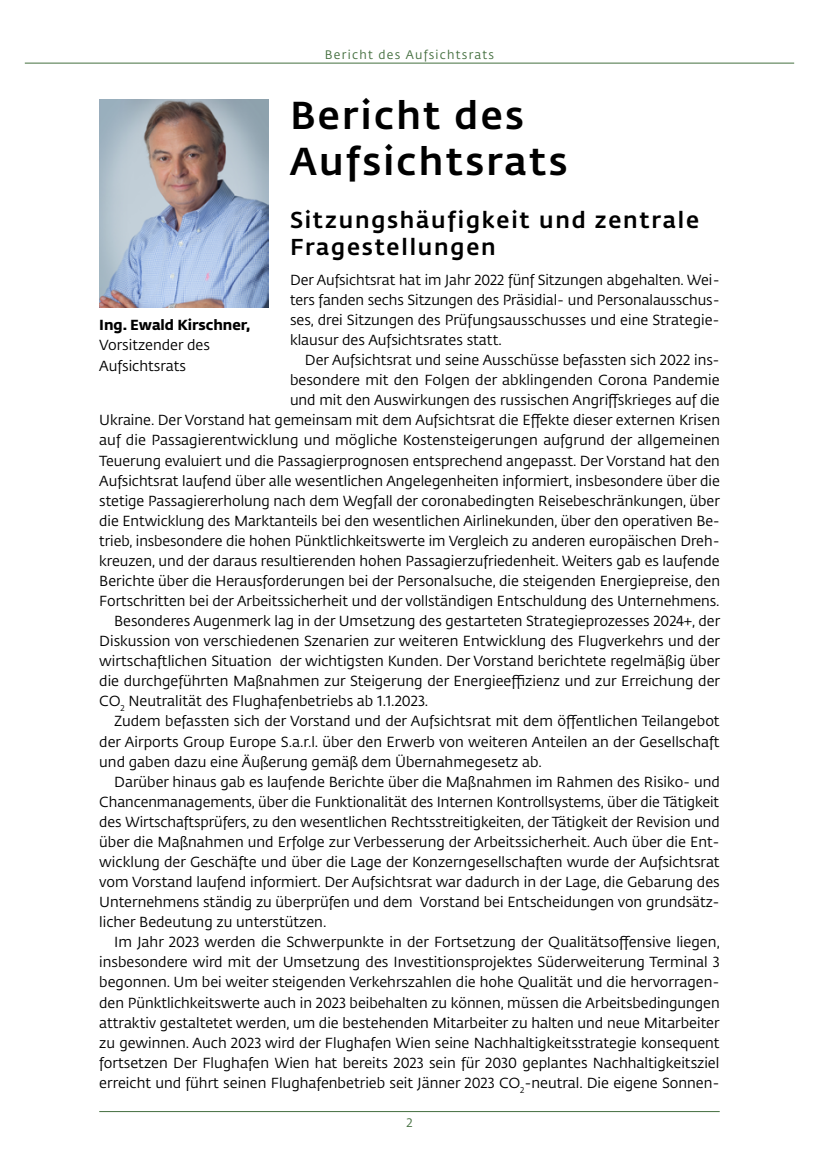
<style>
.page{position:relative;width:819px;height:1166px;background:#fff}
.page>*{position:absolute;margin:0;border:0;box-sizing:border-box;transform-origin:0 0}
.t1{font:500 38.5px/46.2px "Fedra Sans VIE";letter-spacing:.06em;color:#000}
.t2{font:500 22.75px/27.3px "Fedra Sans VIE";letter-spacing:.08em;color:#000}
.t3{font:14.35px/20.1px "Fedra Sans VIE";color:#000;text-align:justify}
.t4{font:700 14.35px "Fedra Sans VIE";color:#000}
.t5{font:12.25px "Fedra Sans VIE";letter-spacing:.1em;color:#446f3f}
</style>
<div class="page">
<hr style="left:25px;top:63px;width:769px;height:1px;background:#446f3f">
<hr style="left:99px;top:1111px;width:620px;height:1px;background:#446f3f">
<img style="left:99px;top:99px;width:170px;height:209px">
<p class="t5" style="left:325px;top:46px;width:171px">Bericht des Aufsichtsrats</p>
<h1 class="t1" style="left:290px;top:90px;width:279px">Bericht des<br>Aufsichtsrats</h1>
<h2 class="t2" style="left:290px;top:204px;width:410px">Sitzungshäufigkeit und zentrale<br>Fragestellungen</h2>
<p class="t3" style="left:290px;top:269px;width:431px">Der Aufsichtsrat hat im Jahr 2022 fünf Sitzungen abgehalten. Wei&shy;ters fanden sechs Sitzungen des Präsidial- und Personalausschus&shy;ses, drei Sitzungen des Prüfungsausschusses und eine Strategie&shy;klausur des Aufsichtsrates statt.</p>
<p class="t3" style="left:305px;top:349px;width:416px">Der Aufsichtsrat und seine Ausschüsse befassten sich 2022 ins-</p>
<p class="t3" style="left:290px;top:369px;width:431px">besondere mit den Folgen der abklingenden Corona Pandemie</p>
<p class="t3" style="left:290px;top:389px;width:431px">und mit den Auswirkungen des russischen Angriffskrieges auf die</p>
<p class="t3" style="left:99px;top:410px;width:622px">Ukraine. Der Vorstand hat gemeinsam mit dem Aufsichtsrat die Effekte dieser externen Krisen</p>
<p class="t3" style="left:99px;top:430px;width:622px">auf die Passagierentwicklung und mögliche Kostensteigerungen aufgrund der allgemeinen</p>
<p class="t3" style="left:99px;top:450px;width:622px">Teuerung evaluiert und die Passagierprognosen entsprechend angepasst. Der Vorstand hat den</p>
<p class="t3" style="left:99px;top:470px;width:622px">Aufsichtsrat laufend über alle wesentlichen Angelegenheiten informiert, insbesondere über die</p>
<p class="t3" style="left:99px;top:490px;width:622px">stetige Passagiererholung nach dem Wegfall der coronabedingten Reisebeschränkungen, über</p>
<p class="t3" style="left:99px;top:510px;width:622px">die Entwicklung des Marktanteils bei den wesentlichen Airlinekunden, über den operativen Be-</p>
<p class="t3" style="left:99px;top:530px;width:622px">trieb, insbesondere die hohen Pünktlichkeitswerte im Vergleich zu anderen europäischen Dreh-</p>
<p class="t3" style="left:99px;top:550px;width:622px">kreuzen, und der daraus resultierenden hohen Passagierzufriedenheit. Weiters gab es laufende</p>
<p class="t3" style="left:99px;top:570px;width:622px">Berichte über die Herausforderungen bei der Personalsuche, die steigenden Energiepreise, den</p>
<p class="t3" style="left:99px;top:590px;width:622px">Fortschritten bei der Arbeitssicherheit und der vollständigen Entschuldung des Unternehmens.</p>
<p class="t3" style="left:114px;top:610px;width:607px">Besonderes Augenmerk lag in der Umsetzung des gestarteten Strategieprozesses 2024+, der</p>
<p class="t3" style="left:99px;top:630px;width:622px">Diskussion von verschiedenen Szenarien zur weiteren Entwicklung des Flugverkehrs und der</p>
<p class="t3" style="left:99px;top:650px;width:622px">wirtschaftlichen Situation der wichtigsten Kunden. Der Vorstand berichtete regelmäßig über</p>
<p class="t3" style="left:99px;top:670px;width:622px">die durchgeführten Maßnahmen zur Steigerung der Energieeffizienz und zur Erreichung der</p>
<p class="t3" style="left:99px;top:690px;width:330px">CO<sub>2</sub> Neutralität des Flughafenbetriebs ab 1.1.2023.</p>
<p class="t3" style="left:114px;top:711px;width:607px">Zudem befassten sich der Vorstand und der Aufsichtsrat mit dem öffentlichen Teilangebot</p>
<p class="t3" style="left:99px;top:731px;width:622px">der Airports Group Europe S.a.r.l. über den Erwerb von weiteren Anteilen an der Gesellschaft</p>
<p class="t3" style="left:99px;top:751px;width:444px">und gaben dazu eine Äußerung gemäß dem Übernahmegesetz ab.</p>
<p class="t3" style="left:114px;top:771px;width:607px">Darüber hinaus gab es laufende Berichte über die Maßnahmen im Rahmen des Risiko- und</p>
<p class="t3" style="left:99px;top:791px;width:621px">Chancenmanagements, über die Funktionalität des Internen Kontrollsystems, über die Tätigkeit</p>
<p class="t3" style="left:99px;top:811px;width:622px">des Wirtschaftsprüfers, zu den wesentlichen Rechtsstreitigkeiten, der Tätigkeit der Revision und</p>
<p class="t3" style="left:99px;top:831px;width:622px">über die Maßnahmen und Erfolge zur Verbesserung der Arbeitssicherheit. Auch über die Ent-</p>
<p class="t3" style="left:99px;top:851px;width:622px">wicklung der Geschäfte und über die Lage der Konzerngesellschaften wurde der Aufsichtsrat</p>
<p class="t3" style="left:99px;top:871px;width:622px">vom Vorstand laufend informiert. Der Aufsichtsrat war dadurch in der Lage, die Gebarung des</p>
<p class="t3" style="left:99px;top:891px;width:622px">Unternehmens ständig zu überprüfen und dem Vorstand bei Entscheidungen von grundsätz-</p>
<p class="t3" style="left:99px;top:911px;width:229px">licher Bedeutung zu unterstützen.</p>
<p class="t3" style="left:114px;top:931px;width:607px">Im Jahr 2023 werden die Schwerpunkte in der Fortsetzung der Qualitätsoffensive liegen,</p>
<p class="t3" style="left:99px;top:951px;width:622px">insbesondere wird mit der Umsetzung des Investitionsprojektes Süderweiterung Terminal 3</p>
<p class="t3" style="left:99px;top:971px;width:622px">begonnen. Um bei weiter steigenden Verkehrszahlen die hohe Qualität und die hervorragen-</p>
<p class="t3" style="left:99px;top:991px;width:622px">den Pünktlichkeitswerte auch in 2023 beibehalten zu können, müssen die Arbeitsbedingungen</p>
<p class="t3" style="left:99px;top:1012px;width:622px">attraktiv gestaltetet werden, um die bestehenden Mitarbeiter zu halten und neue Mitarbeiter</p>
<p class="t3" style="left:99px;top:1032px;width:622px">zu gewinnen. Auch 2023 wird der Flughafen Wien seine Nachhaltigkeitsstrategie konsequent</p>
<p class="t3" style="left:99px;top:1052px;width:621px">fortsetzen Der Flughafen Wien hat bereits 2023 sein für 2030 geplantes Nachhaltigkeitsziel</p>
<p class="t3" style="left:99px;top:1072px;width:622px">erreicht und führt seinen Flughafenbetrieb seit Jänner 2023 CO<sub>2</sub>-neutral. Die eigene Sonnen-</p>
<p class="t4" style="left:99px;top:314px;width:153px">Ing. Ewald Kirschner,</p>
<p class="t3" style="left:99px;top:335px;width:112px">Vorsitzender des<br>Aufsichtsrats</p>
<p class="t5" style="left:406px;top:1113px;width:8px">2</p>
</div>
